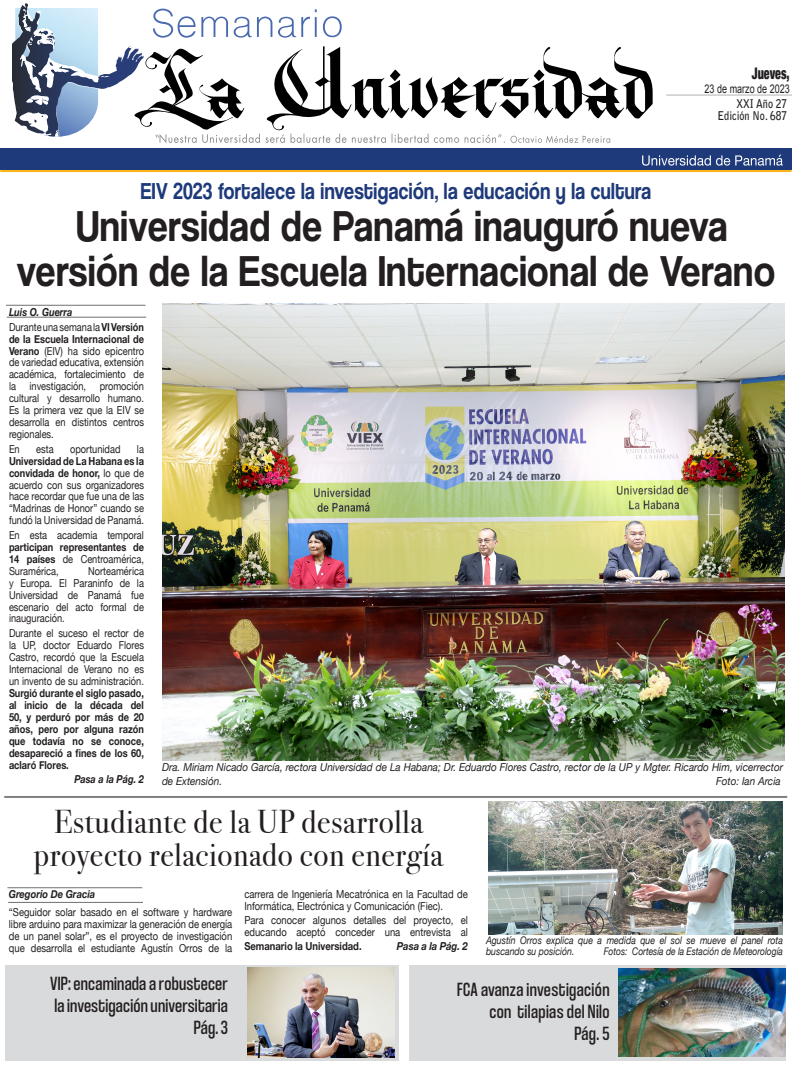
<style>
.page{position:relative;width:792px;height:1080px;background:#fff}
.page>*{position:absolute;margin:0;border:0;box-sizing:border-box;transform-origin:0 0}
.t1{font:45px/45px "Coolvetica Rg";letter-spacing:.02em;color:#231f20;text-align:center;scale:.87 1}
.t2{font:33px/33px "Bodoni Svty Two ITCTT";letter-spacing:.02em;color:#231f20;text-align:center;scale:.95 1}
.t3{font:24px "Coolvetica Rg";letter-spacing:.02em;color:#1e3a7a;scale:.83 1}
.t4{font:20px/22px "Coolvetica Condensed Rg";letter-spacing:.01em;color:#231f20;text-align:right}
.t5{font:900 condensed 16px "Helvetica Neue";color:#231f20;scale:.75 1}
.t6{font:700 12px/12px "Bell Gothic Std";color:#231f20;text-align:right;scale:.85 1}
.t7{font:12px "Arial";color:#231f20;scale:.75 1}
.t8{font:11px/11.9px "Helvetica Neue";color:#231f20;text-align:justify;scale:.84 1}
.t9{font:11px/12px "Helvetica Neue";color:#231f20;scale:.86 1}
.t10{font:700 11px/12px "Helvetica Neue";color:#231f20;text-align:justify;scale:.84 1}
.t11{font:italic 11px/13.8px "Helvetica Neue";color:#231f20;scale:.91 1}
.t12{font:700 11px "Helvetica Neue";color:#231f20;scale:.86 1}
.t13{font:italic 700 11px "Helvetica Neue";color:#231f20;scale:.86 1}
.t14{font:italic 700 11px "Helvetica Neue";color:#231f20;scale:.87 1}
.t15{font:italic 700 11px "Helvetica Neue";color:#231f20;scale:.84 1}
.t16{font:italic 10.5px/11.5px "Helvetica Neue";color:#231f20;scale:.84 1}
.t17{font:italic 10.5px "Helvetica Neue";color:#231f20;scale:.81 1}
.s1{font-weight:700;font-style:italic}
.s2{font-weight:700}
.s3{font-weight:400}
</style>
<div class="page">
<svg style="left:153px;top:9px;width:42px;height:29px"></svg>
<svg style="left:201px;top:17px;width:27px;height:20px"></svg>
<svg style="left:234px;top:17px;width:38px;height:21px"></svg>
<svg style="left:278px;top:9px;width:39px;height:29px"></svg>
<svg style="left:323px;top:16px;width:19px;height:21px"></svg>
<svg style="left:12px;top:3px;width:109px;height:134px"></svg>
<div style="left:5px;top:965px;width:394px;height:96px;background:#d9dadc"></div>
<hr style="left:666px;top:95px;width:126px;height:1px;background:#b2b3b7">
<div style="left:0;top:148px;width:791px;height:22px;background:#1e3a7a"></div>
<svg style="left:127px;top:46px;width:526px;height:97px"></svg>
<hr style="left:0;top:170px;width:792px;height:2px;background:#fbb416">
<div style="left:409px;top:965px;width:377px;height:96px;background:#d9dadc"></div>
<hr style="left:4px;top:796px;width:783px;height:2px;background:#7e8083">
<hr style="left:7px;top:887px;width:135px;height:1px;background:#6f7073">
<hr style="left:8px;top:902px;width:135px;height:1px;background:#6f7073">
<svg style="left:642px;top:155px;width:141px;height:11px"></svg>
<hr style="left:6px;top:305px;width:139px;height:1px;background:#6f7073">
<hr style="left:7px;top:317px;width:139px;height:1px;background:#6f7073">
<img style="left:488px;top:802px;width:295px;height:133px">
<img style="left:162px;top:304px;width:622px;height:457px">
<img style="left:248px;top:968px;width:146px;height:90px">
<img style="left:619px;top:969px;width:166px;height:88px">
<h3 class="t5" style="left:752px;top:60px;width:52px">Jueves,</h3>
<p class="t7" style="left:705px;top:81px;width:115px">23 de marzo de 2023</p>
<p class="t6" style="left:717px;top:97px;width:84px">XXI Año 27<br>Edición No. 687</p>
<h3 class="t3" style="left:141px;top:177px;width:616px">EIV 2023 fortalece la investigación, la educación y la cultura</h3>
<h1 class="t1" style="left:17px;top:203px;width:873px">Universidad de Panamá inauguró nueva versión de la Escuela Internacional de Verano</h1>
<p class="t8" style="left:9px;top:305px;width:162px;line-height:15px"><span class="s1">Luis O. Guerra<br></span>Durante una semana la <span class="s2">VI Versión</span></p>
<p class="t8" style="left:9px;top:333px;width:162px"><span class="s2">de la Escuela Internacional de Verano</span> (EIV) ha sido epicentro de variedad educativa, extensión académica, fortalecimiento de la investigación, promoción cultural y desarrollo humano.<br>Es la primera vez que la EIV se desarrolla en distintos centros regionales.</p>
<p class="t8" style="left:9px;top:444px;width:14px">En</p>
<p class="t8" style="left:36px;top:444px;width:22px">esta</p>
<p class="t8" style="left:70px;top:444px;width:61px">oportunidad</p>
<p class="t8" style="left:137px;top:444px;width:10px">la</p>
<p class="t8" style="left:9px;top:455px;width:162px"><span class="s2">Universidad de La Habana es la convidada de honor,</span> lo que de acuerdo con sus organizadores hace recordar que fue una de las “Madrinas de Honor” cuando se fundó la Universidad de Panamá.</p>
<p class="t8" style="left:9px;top:530px;width:162px">En esta academia temporal</p>
<p class="t10" style="left:9px;top:541px;width:162px">participan representantes de 14 países <span class="s3">de Centroamérica, Suramérica,</span></p>
<p class="t8" style="left:9px;top:566px;width:162px;text-indent:79px">Norteamérica y Europa. El Paraninfo de la Universidad de Panamá fue escenario del acto formal de inauguración.</p>
<p class="t8" style="left:9px;top:628px;width:162px">Durante el suceso el rector de la UP, doctor Eduardo Flores Castro, recordó que la Escuela Internacional de Verano no es un invento de su administración.</p>
<p class="t10" style="left:9px;top:687px;width:162px">Surgió durante el siglo pasado, al inicio de la década del 50, y perduró por más de 20 años, pero por alguna razón que todavía no se conoce, desapareció a fines de los 60, aclaró Flores.</p>
<p class="t15" style="left:74px;top:771px;width:84px">Pasa a la Pág. 2</p>
<p class="t11" style="left:162px;top:761px;width:684px">Dra. Miriam Nicado García, rectora Universidad de La Habana; Dr. Eduardo Flores Castro, rector de la UP y Mgter. Ricardo Him, vicerrector de Extensión.</p>
<p class="t11" style="left:716px;top:775px;width:73px">Foto: Ian Arcia</p>
<h2 class="t2" style="left:34px;top:802px;width:432px">Estudiante de la UP desarrolla proyecto relacionado con energía</h2>
<p class="t13" style="left:9px;top:886px;width:102px">Gregorio De Gracia</p>
<p class="t9" style="left:9px;top:907px;width:261px;text-align:justify">“Seguidor solar basado en el software y hardware libre arduino para maximizar la generación de energía de un panel solar”, es el proyecto de investigación que desarrolla el estudiante Agustín Orros de la</p>
<h3 class="t4" style="left:50px;top:972px;width:179px">VIP: encaminada a robustecer la investigación universitaria<br>Pág. 3</h3>
<p class="t9" style="left:244px;top:889px;width:261px">carrera de Ingeniería Mecatrónica en la Facultad de<br>Informática, Electrónica y Comunicación (Fiec).</p>
<p class="t9" style="left:244px;top:915px;width:261px">Para conocer algunos detalles del proyecto, el educando aceptó conceder una entrevista al</p>
<p class="t12" style="left:244px;top:936px;width:138px">Semanario la Universidad.</p>
<p class="t14" style="left:397px;top:937px;width:83px">Pasa a la Pág. 2</p>
<h3 class="t4" style="left:457px;top:978px;width:154px">FCA avanza investigación con tilapias del Nilo<br>Pág. 5</h3>
<p class="t16" style="left:486px;top:935px;width:355px">Agustín Orros explica que a medida que el sol se mueve el panel rota buscando su posición.</p>
<p class="t17" style="left:604px;top:944px;width:223px">Fotos: Cortesía de la Estación de Meteorología</p>
</div>
